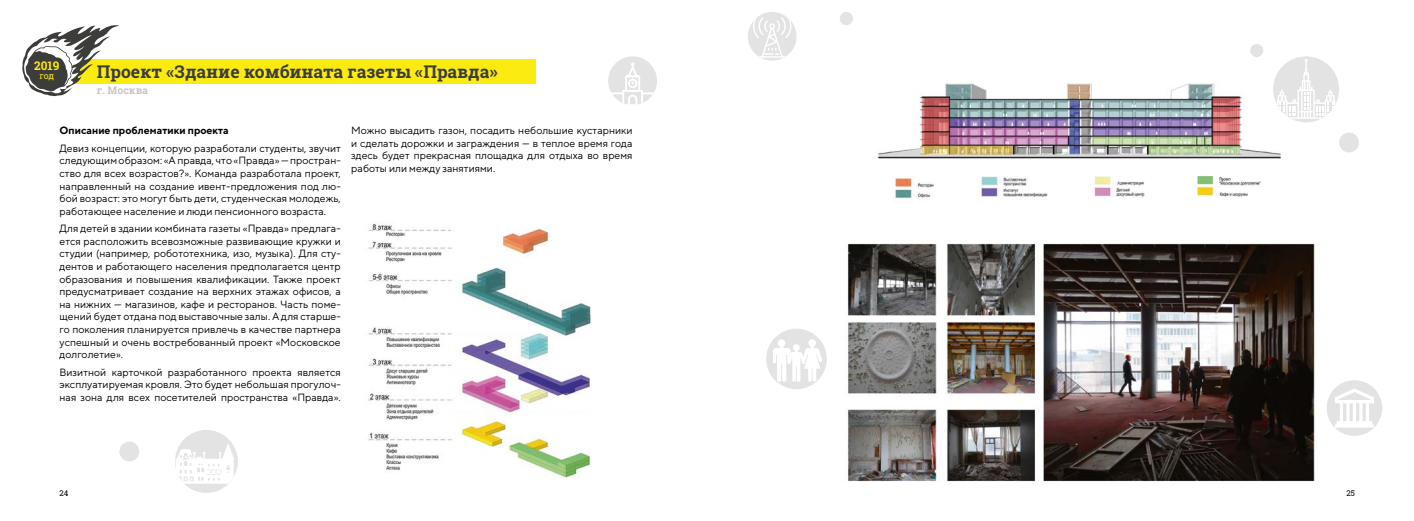
<style>
.page{position:relative;width:1414px;height:521px;background:#fff}
.page>*{position:absolute;margin:0;border:0;box-sizing:border-box;transform-origin:0 0}
.t1{font:700 17.5px "Roboto Slab";color:#3c3c3b}
.t2{font:700 11.9px "Roboto Slab";color:#fcea10}
.t3{font:10.5px/12.6px "TT Norms";color:#000;text-align:justify}
.t4{font:700 10.5px "TT Norms";color:#000}
.t5{font:700 10.5px "Roboto Slab";color:#c6c6c6}
.t6{font:8.84px "Roboto Slab";color:#fcea10}
.t7{font:7.88px "Roboto Slab";color:#000}
</style>
<div class="page">
<img style="left:877px;top:82px;width:404px;height:117px">
<div style="left:60px;top:60px;width:476px;height:24px;background:#fceb0f"></div>
<svg style="left:22px;top:25px;width:97px;height:71px"></svg>
<img style="left:368px;top:224px;width:223px;height:254px">
<img style="left:847px;top:243px;width:468px;height:239px">
<div style="left:1326px;top:380px;width:56px;height:56px;background:#e3e3e3;border-radius:50%"></div>
<svg style="left:1335px;top:388px;width:39px;height:40px"></svg>
<div style="left:175px;top:430px;width:63px;height:63px;background:#e3e3e3;border-radius:50%"></div>
<svg style="left:175px;top:443px;width:59px;height:41px"></svg>
<div style="left:748px;top:12px;width:48px;height:49px;background:#e3e3e3;border-radius:50%"></div>
<svg style="left:753px;top:14px;width:38px;height:44px"></svg>
<div style="left:1273px;top:56px;width:66px;height:66px;background:#e3e3e3;border-radius:50%"></div>
<svg style="left:1277px;top:59px;width:58px;height:60px"></svg>
<div style="left:608px;top:56px;width:49px;height:49px;background:#e3e3e3;border-radius:50%"></div>
<svg style="left:611px;top:62px;width:43px;height:43px"></svg>
<div style="left:766px;top:329px;width:61px;height:60px;background:#e3e3e3;border-radius:50%"></div>
<svg style="left:773px;top:339px;width:49px;height:43px"></svg>
<div style="left:119px;top:441px;width:20px;height:20px;background:#e3e3e3;border-radius:50%"></div>
<div style="left:1339px;top:133px;width:20px;height:19px;background:#e3e3e3;border-radius:50%"></div>
<div style="left:1250px;top:44px;width:13px;height:13px;background:#e3e3e3;border-radius:50%"></div>
<div style="left:840px;top:12px;width:13px;height:13px;background:#e3e3e3;border-radius:50%"></div>
<p class="t2" style="left:34px;top:58px;width:27px">2019</p>
<p class="t6" style="left:39px;top:70px;width:16px">год</p>
<h1 class="t1" style="left:97px;top:60px;width:402px">Проект «Здание комбината газеты «Правда»</h1>
<p class="t5" style="left:97px;top:83px;width:53px">г. Москва</p>
<p class="t4" style="left:60px;top:124px;width:171px">Описание проблематики проекта</p>
<p class="t3" style="left:60px;top:141px;width:283px">Девиз концепции, которую разработали студенты, звучит следующим образом: «А правда, что «Правда» — простран&shy;ство для всех возрастов?». Команда разработала проект, направленный на создание ивент-предложения под лю&shy;бой возраст: это могут быть дети, студенческая молодежь, работающее население и люди пенсионного возраста.</p>
<p class="t3" style="left:60px;top:222px;width:283px">Для детей в здании комбината газеты «Правда» предлага&shy;ется расположить всевозможные развивающие кружки и студии (например, робототехника, изо, музыка). Для сту&shy;дентов и работающего населения предполагается центр образования и повышения квалификации. Также проект предусматривает создание на верхних этажах офисов, а на нижних — магазинов, кафе и ресторанов. Часть поме&shy;щений будет отдана под выставочные залы. А для старше&shy;го поколения планируется привлечь в качестве партнера успешный и очень востребованный проект «Московское долголетие».</p>
<p class="t3" style="left:60px;top:366px;width:283px">Визитной карточкой разработанного проекта является эксплуатируемая кровля. Это будет небольшая прогулоч&shy;ная зона для всех посетителей пространства «Правда».</p>
<p class="t3" style="left:351px;top:124px;width:283px">Можно высадить газон, посадить небольшие кустарники и сделать дорожки и заграждения — в теплое время года здесь будет прекрасная площадка для отдыха во время работы или между занятиями.</p>
<p class="t7" style="left:60px;top:487px;width:10px">24</p>
<p class="t7" style="left:1346px;top:487px;width:10px">25</p>
</div>
